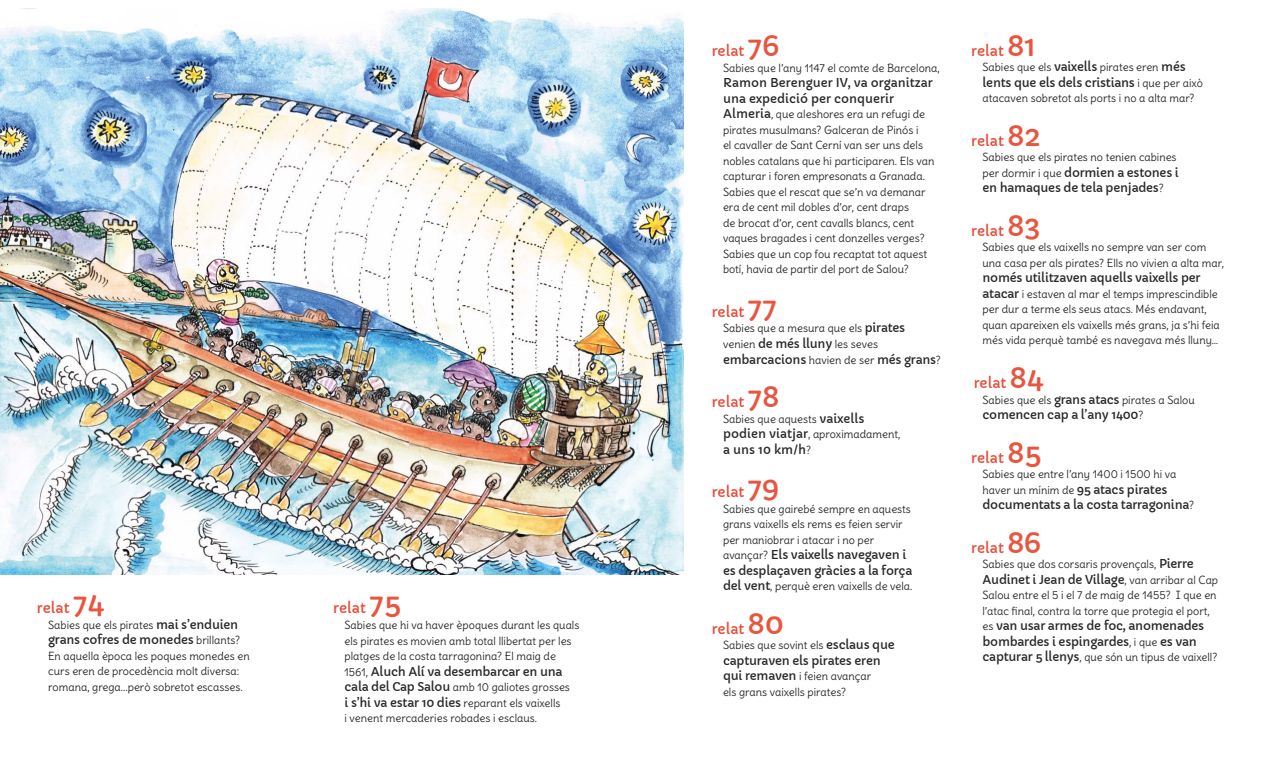
<style>
.page{position:relative;width:1276px;height:769px;background:#fff}
.page>*{position:absolute;margin:0;border:0;box-sizing:border-box;transform-origin:0 0}
.Texts_Pirates{font:14px "Capriola";color:#e74b38}
.Texts_Pirates-2{font:12px/15.5px "Capriola";letter-spacing:-.02em;color:#282827}
.Texts_Pirates-3{font:12px/15.5px "Capriola";color:#282827}
.Texts_Pirates-4{font:11px/15.5px "Delius";color:#282827}
.s1{font-size:29px;color:#e95640}
.s2{font-family:"Capriola";font-size:12px}
.s3{font-family:"Delius";font-size:11px}
</style>
<div class="page">
<img style="left:0;top:8px;width:683px;height:566px">
<p class="Texts_Pirates" style="left:37px;top:599px;width:69px">relat <span class="s1">74</span></p>
<p class="Texts_Pirates-4" style="left:48px;top:616px;width:192px">Sabies que els pirates <span class="s2">mai s’enduien</span></p>
<p class="Texts_Pirates-2" style="left:48px;top:631px;width:194px">grans cofres de monedes <span class="s3">brillants?</span></p>
<p class="Texts_Pirates-4" style="left:48px;top:647px;width:203px">En aquella època les poques monedes en curs eren de procedència molt diversa: romana, grega...però sobretot escasses.</p>
<p class="Texts_Pirates" style="left:333px;top:599px;width:69px">relat <span class="s1">75</span></p>
<p class="Texts_Pirates-4" style="left:344px;top:617px;width:236px">Sabies que hi va haver èpoques durant les quals els pirates es movien amb total llibertat per les platges de la costa tarragonina? El maig de</p>
<p class="Texts_Pirates-2" style="left:344px;top:663px;width:220px"><span class="s3">1561,</span> Aluch Alí va desembarcar en una</p>
<p class="Texts_Pirates-4" style="left:344px;top:679px;width:227px"><span class="s2">cala del Cap Salou</span> amb 10 galiotes grosses <span class="s2">i s’hi va estar 10 dies</span> reparant els vaixells<br>i venent mercaderies robades i esclaus.</p>
<p class="Texts_Pirates" style="left:711px;top:43px;width:69px">relat <span class="s1">76</span></p>
<p class="Texts_Pirates-4" style="left:723px;top:60px;width:218px">Sabies que l’any 1147 el comte de Barcelona,</p>
<p class="Texts_Pirates-3" style="left:723px;top:75px;width:211px">Ramon Berenguer IV, va organitzar una expedició per conquerir</p>
<p class="Texts_Pirates-4" style="left:723px;top:106px;width:213px"><span class="s2">Almeria</span>, que aleshores era un refugi de pirates musulmans? Galceran de Pinós i<br>el cavaller de Sant Cerní van ser uns dels nobles catalans que hi participaren. Els van capturar i foren empresonats a Granada.</p>
<p class="Texts_Pirates-4" style="left:723px;top:184px;width:204px">Sabies que el rescat que se’n va demanar era de cent mil dobles d’or, cent draps<br>de brocat d’or, cent cavalls blancs, cent vaques bragades i cent donzelles verges?</p>
<p class="Texts_Pirates-4" style="left:723px;top:246px;width:206px">Sabies que un cop fou recaptat tot aquest botí, havia de partir del port de Salou?</p>
<p class="Texts_Pirates" style="left:711px;top:303px;width:67px">relat <span class="s1">77</span></p>
<p class="Texts_Pirates-4" style="left:723px;top:320px;width:184px">Sabies que a mesura que els <span class="s2">pirates </span>venien <span class="s2">de més lluny</span> les seves</p>
<p class="Texts_Pirates-2" style="left:723px;top:351px;width:219px">embarcacions <span class="s3">havien de ser</span> més grans<span class="s3">?</span></p>
<p class="Texts_Pirates" style="left:711px;top:393px;width:69px">relat <span class="s1">78</span></p>
<p class="Texts_Pirates-4" style="left:723px;top:410px;width:179px">Sabies que aquests <span class="s2">vaixells podien viatjar</span>, aproximadament,</p>
<p class="Texts_Pirates-2" style="left:723px;top:441px;width:89px">a uns 10 km/h<span class="s3">?</span></p>
<p class="Texts_Pirates" style="left:711px;top:483px;width:69px">relat <span class="s1">79</span></p>
<p class="Texts_Pirates-4" style="left:723px;top:500px;width:189px">Sabies que gairebé sempre en aquests grans vaixells els rems es feien servir per maniobrar i atacar i no per</p>
<p class="Texts_Pirates-2" style="left:723px;top:547px;width:191px"><span class="s3">avançar?</span> Els vaixells navegaven i es desplaçaven gràcies a la força</p>
<p class="Texts_Pirates-4" style="left:723px;top:578px;width:191px"><span class="s2">del vent</span>, perquè eren vaixells de vela.</p>
<p class="Texts_Pirates" style="left:711px;top:620px;width:74px">relat <span class="s1">80</span></p>
<p class="Texts_Pirates-4" style="left:723px;top:637px;width:173px">Sabies que sovint els <span class="s2">esclaus que</span></p>
<p class="Texts_Pirates-2" style="left:723px;top:652px;width:159px">capturaven els pirates eren</p>
<p class="Texts_Pirates-4" style="left:723px;top:668px;width:150px"><span class="s2">qui remaven</span> i feien avançar els grans vaixells pirates?</p>
<p class="Texts_Pirates" style="left:971px;top:42px;width:67px">relat <span class="s1">81</span></p>
<p class="Texts_Pirates-4" style="left:982px;top:59px;width:205px">Sabies que els <span class="s2">vaixells</span> pirates eren <span class="s2">més</span></p>
<p class="Texts_Pirates-2" style="left:982px;top:75px;width:222px">lents que els dels cristians <span class="s3">i que per això</span></p>
<p class="Texts_Pirates-4" style="left:982px;top:90px;width:213px">atacaven sobretot als ports i no a alta mar?</p>
<p class="Texts_Pirates" style="left:971px;top:132px;width:71px">relat <span class="s1">82</span></p>
<p class="Texts_Pirates-4" style="left:982px;top:149px;width:196px">Sabies que els pirates no tenien cabines</p>
<p class="Texts_Pirates-2" style="left:982px;top:165px;width:198px"><span class="s3">per dormir i que</span> dormien a estones i en hamaques de tela penjades<span class="s3">?</span></p>
<p class="Texts_Pirates" style="left:971px;top:222px;width:71px">relat <span class="s1">83</span></p>
<p class="Texts_Pirates-4" style="left:982px;top:239px;width:243px">Sabies que els vaixells no sempre van ser com una casa per als pirates? Ells no vivien a alta mar,</p>
<p class="Texts_Pirates-2" style="left:982px;top:270px;width:219px">només utilitzaven aquells vaixells per</p>
<p class="Texts_Pirates-4" style="left:982px;top:286px;width:239px"><span class="s2">atacar</span> i estaven al mar el temps imprescindible per dur a terme els seus atacs. Més endavant, quan apareixen els vaixells més grans, ja s’hi feia més vida perquè també es navegava més lluny…</p>
<p class="Texts_Pirates" style="left:973px;top:374px;width:71px">relat <span class="s1">84</span></p>
<p class="Texts_Pirates-4" style="left:982px;top:391px;width:214px">Sabies que els <span class="s2">grans atacs</span> pirates a Salou</p>
<p class="Texts_Pirates-2" style="left:982px;top:407px;width:162px">comencen cap a l’any 1400<span class="s3">?</span></p>
<p class="Texts_Pirates" style="left:971px;top:448px;width:71px">relat <span class="s1">85</span></p>
<p class="Texts_Pirates-4" style="left:982px;top:466px;width:195px">Sabies que entre l’any 1400 i 1500 hi va haver un mínim de <span class="s2">95 atacs pirates</span></p>
<p class="Texts_Pirates-2" style="left:982px;top:497px;width:213px">documentats a la costa tarragonina<span class="s3">?</span></p>
<p class="Texts_Pirates" style="left:971px;top:538px;width:71px">relat <span class="s1">86</span></p>
<p class="Texts_Pirates-4" style="left:982px;top:556px;width:213px">Sabies que dos corsaris provençals, <span class="s2">Pierre</span></p>
<p class="Texts_Pirates-2" style="left:982px;top:571px;width:237px">Audinet i Jean de Village<span class="s3">, van arribar al Cap</span></p>
<p class="Texts_Pirates-4" style="left:982px;top:587px;width:236px">Salou entre el 5 i el 7 de maig de 1455? I que en l’atac final, contra la torre que protegia el port,</p>
<p class="Texts_Pirates-2" style="left:982px;top:618px;width:223px"><span class="s3">es</span> van usar armes de foc, anomenades bombardes i espingardes<span class="s3">, i que</span> es van</p>
<p class="Texts_Pirates-4" style="left:982px;top:649px;width:236px"><span class="s2">capturar 5 llenys</span>, que són un tipus de vaixell?</p>
</div>
